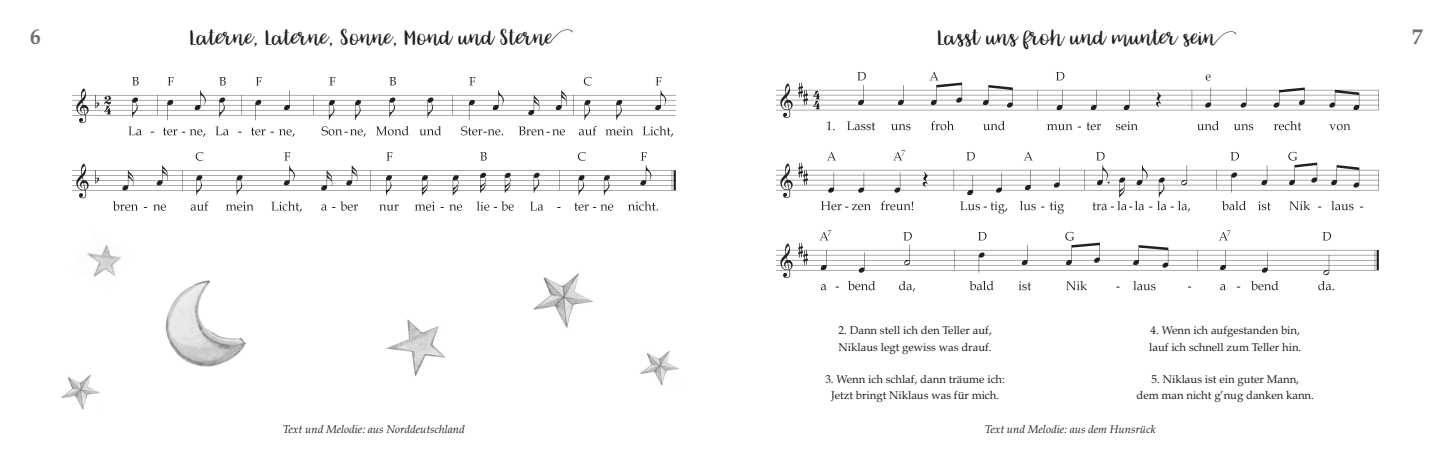
<style>
.page{position:relative;width:1453px;height:461px;background:#fff}
.page>*{position:absolute;margin:0;border:0;box-sizing:border-box;transform-origin:0 0}
.t1{font:25px "Carolina";color:#231f20}
.t2{font:700 21.25px "Book Antiqua";color:#6c6d70}
.t3{font:11.25px/16.2px "Book Antiqua";color:#231f20}
.t4{font:italic 11.25px "Book Antiqua";color:#231f20}
</style>
<div class="page">
<img style="left:73px;top:76px;width:602px;height:137px">
<img style="left:165px;top:280px;width:64px;height:87px">
<img style="left:386px;top:319px;width:60px;height:57px">
<img style="left:87px;top:244px;width:34px;height:33px">
<img style="left:533px;top:273px;width:60px;height:55px">
<img style="left:61px;top:374px;width:39px;height:36px">
<img style="left:640px;top:350px;width:39px;height:36px">
<img style="left:776px;top:71px;width:602px;height:221px">
<h1 class="t1" style="left:938px;top:23px;width:299px">Lasst uns froh und munter sein</h1>
<h2 class="t2" style="left:30px;top:24px;width:12px">6</h2>
<h1 class="t1" style="left:190px;top:24px;width:384px">Laterne, Laterne, Sonne, Mond und Sterne</h1>
<h2 class="t2" style="left:1412px;top:24px;width:12px">7</h2>
<p class="t4" style="left:283px;top:422px;width:183px">Text und Melodie: aus Norddeutschland</p>
<p class="t3" style="left:1149px;top:322px;width:154px">4. Wenn ich aufgestanden bin, lauf ich schnell zum Teller hin.</p>
<p class="t3" style="left:1136px;top:371px;width:179px;text-align:center">5. Niklaus ist ein guter Mann,<br>dem man nicht g’nug danken kann.</p>
<p class="t4" style="left:985px;top:422px;width:172px">Text und Melodie: aus dem Hunsrück</p>
<p class="t3" style="left:838px;top:322px;width:155px">2. Dann stell ich den Teller auf,<br>Niklaus legt gewiss was drauf.</p>
<p class="t3" style="left:825px;top:371px;width:181px;text-align:center">3. Wenn ich schlaf, dann träume ich:<br>Jetzt bringt Niklaus was für mich.</p>
</div>
